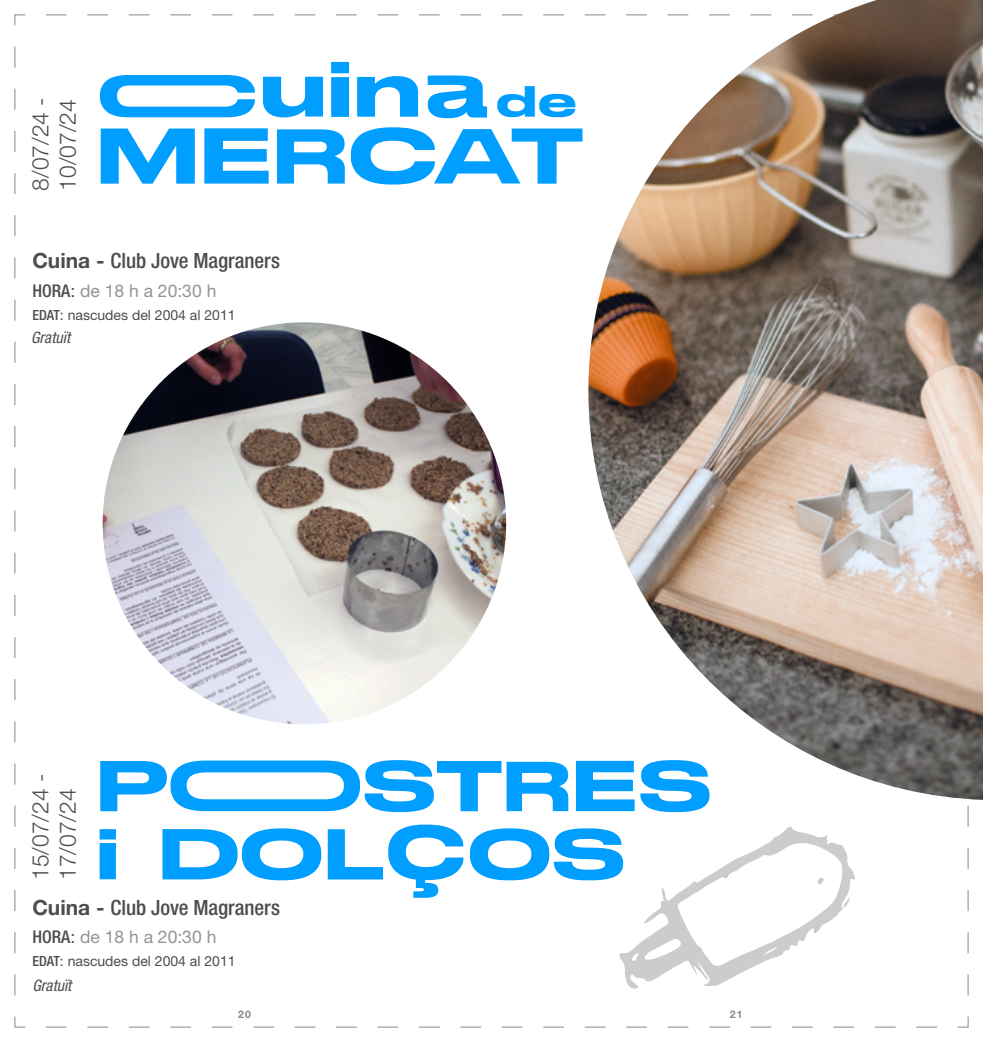
<style>
.page{position:relative;width:983px;height:1042px;background:#fff}
.page>*{position:absolute;margin:0;border:0;box-sizing:border-box;transform-origin:0 0}
.t1{font:78.75px/66.5px "Stretch Pro";color:#009eff}
.t2{font:71.75px/68.2px "Stretch Pro";color:#009eff}
.t3{font:300 22.75px/27.3px "Helvetica Neue LT Pro";color:#4d4d4d}
.t4{font:500 condensed 21px "Helvetica Neue LT Pro";letter-spacing:-.005em;color:#4d4d4d}
.t5{font:17.5px "Helvetica Neue LT Pro";color:#949494}
.t6{font:italic condensed 15.75px "Helvetica Neue LT Pro";color:#4d4d4d}
.t7{font:14px "Helvetica Neue LT Pro";color:#4d4d4d}
.t8{font:700 10.5px "Helvetica Neue LT Pro";color:#878787}
.s1{font-size:43.75px}
.s2{font-weight:700;font-stretch:normal}
.s3{font-weight:500;font-stretch:condensed;color:#4d4d4d}
.s4{color:#4d4d4d}
.s5{font-weight:500;font-stretch:condensed}
</style>
<div class="page">
<img style="left:588px;top:0;width:394px;height:800px">
<img style="left:103px;top:322px;width:403px;height:402px">
<svg style="left:619px;top:826px;width:235px;height:163px"></svg>
<h3 class="t3" style="left:26px;top:191px;width:95px;rotate:-90deg">8/07/24 -<br>10/07/24</h3>
<h1 class="t1" style="left:96px;top:53px;width:488px">ccuina<span class="s1">de<br></span>MERCAT</h1>
<h3 class="t4" style="left:32px;top:248px;width:249px"><span class="s2">Cuina -</span> Club Jove Magraners</h3>
<p class="t5" style="left:32px;top:280px;width:185px"><span class="s3">HORA</span><span class="s4">:</span> de 18 h a 20:30 h</p>
<p class="t7" style="left:32px;top:307px;width:205px"><span class="s5">EDAT</span>: nascudes del 2004 al 2011</p>
<p class="t6" style="left:31px;top:328px;width:40px">Gratuït</p>
<h2 class="t2" style="left:96px;top:749px;width:617px">POOSTRES i DOLÇOS</h2>
<h3 class="t3" style="left:26px;top:880px;width:107px;rotate:-90deg">15/07/24 -<br>17/07/24</h3>
<h3 class="t4" style="left:32px;top:895px;width:249px"><span class="s2">Cuina -</span> Club Jove Magraners</h3>
<p class="t5" style="left:32px;top:926px;width:185px"><span class="s3">HORA</span><span class="s4">:</span> de 18 h a 20:30 h</p>
<p class="t7" style="left:32px;top:953px;width:205px"><span class="s5">EDAT</span>: nascudes del 2004 al 2011</p>
<p class="t6" style="left:32px;top:976px;width:40px">Gratuït</p>
<p class="t8" style="left:238px;top:1008px;width:14px">20</p>
<p class="t8" style="left:729px;top:1008px;width:14px">21</p>
</div>
